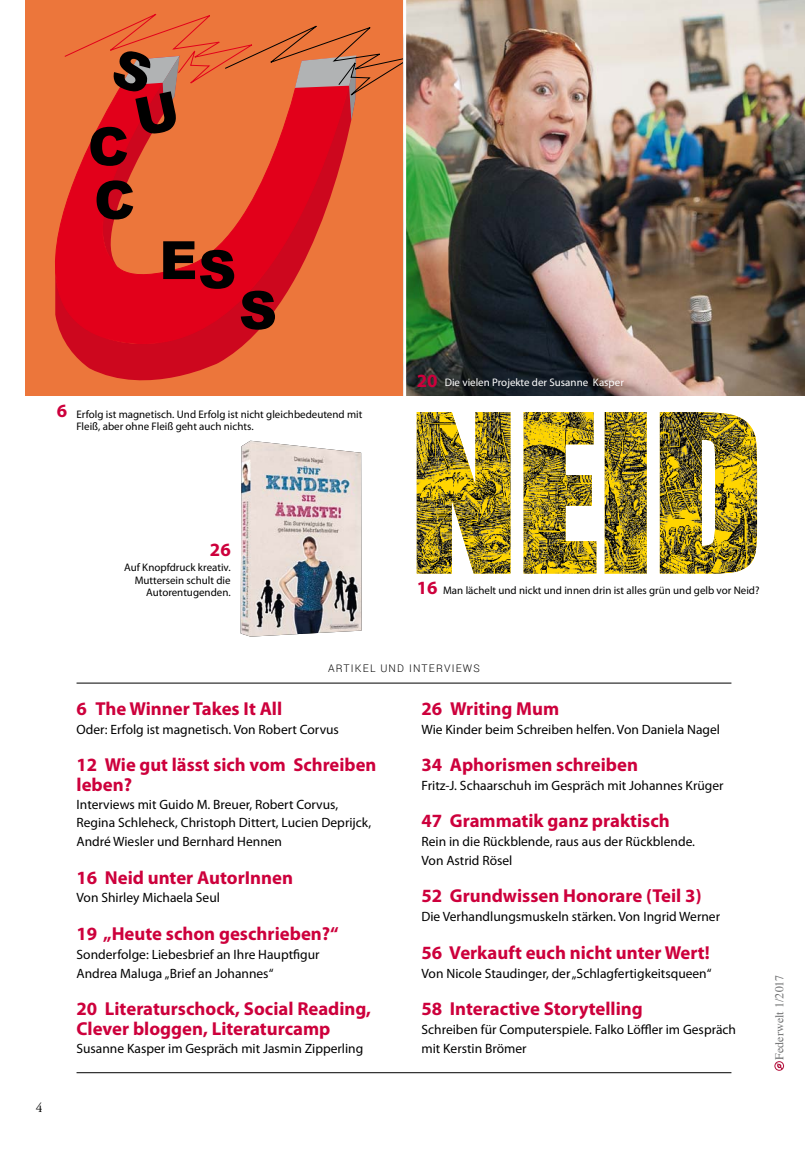
<style>
.page{position:relative;width:808px;height:1149px;background:#fff}
.page>*{position:absolute;margin:0;border:0;box-sizing:border-box;transform-origin:0 0}
.t1{font:900 52.65px "Arial";color:#000}
.t2{font:700 18.75px/19.5px "Myriad Pro";color:#cd003c}
.t3{font:13.5px/18.8px "Myriad Pro";color:#000}
.t4{font:13.5px "Adobe Garamond";color:#000}
.t5{font:12px "Times";color:#707172}
.t6{font:10.95px/12.8px "Myriad Pro";color:#000}
.t7{font:10.95px "Myriad Pro";color:#fff}
.t8{font:300 10.5px "Roboto";letter-spacing:.11em;color:#000}
.s1{font-weight:700;font-size:18.75px;color:#cd003c}
</style>
<div class="page">
<svg style="left:774px;top:1061px;width:10px;height:9px"></svg>
<div style="left:26px;top:0;width:378px;height:395px;background:#ec763b"></div>
<hr style="left:77px;top:1072px;width:654px;height:1px;background:#000">
<hr style="left:77px;top:682px;width:654px;height:1px;background:#000">
<svg style="left:50px;top:365px;width:306px;height:31px"></svg>
<svg style="left:25px;top:55px;width:277px;height:310px"></svg>
<img style="left:406px;top:0;width:399px;height:395px">
<img style="left:241px;top:440px;width:121px;height:196px">
<img style="left:417px;top:412px;width:340px;height:161px">
<hr style="left:403px;top:0;width:3px;height:425px;background:#fff">
<svg style="left:64px;top:11px;width:352px;height:255px"></svg>
<h1 class="t1" style="left:88px;top:108px;width:43px">C</h1>
<h1 class="t1" style="left:94px;top:162px;width:43px">C</h1>
<h1 class="t1" style="left:159px;top:226px;width:78px">ES</h1>
<h1 class="t1" style="left:239px;top:272px;width:40px">S</h1>
<p class="t6" style="left:76px;top:407px;width:287px;text-indent:-19px"><span class="s1">6</span> Erfolg ist magnetisch. Und Erfolg ist nicht gleichbedeutend mit<br>Fleiß, aber ohne Fleiß geht auch nichts.</p>
<p class="t7" style="left:417px;top:376px;width:209px"><span class="s1">20</span> Die vielen Projekte der Susanne Kasper</p>
<p class="t4" style="left:36px;top:1100px;width:8px">4</p>
<h2 class="t2" style="left:210px;top:539px;width:22px">26</h2>
<p class="t6" style="left:124px;top:560px;width:108px;text-align:right">Auf Knopfdruck kreativ.<br>Muttersein schult die<br>Autorentugenden.</p>
<p class="t6" style="left:417px;top:584px;width:344px"><span class="s1">16</span> Man lächelt und nickt und innen drin ist alles grün und gelb vor Neid?</p>
<p class="t8" style="left:328px;top:660px;width:153px">ARTIKEL UND I NTERVIEWS</p>
<h2 class="t2" style="left:77px;top:698px;width:207px">6 The Winner Takes It All</h2>
<p class="t3" style="left:77px;top:719px;width:264px">Oder: Erfolg ist magnetisch. Von Robert Corvus</p>
<h2 class="t2" style="left:77px;top:754px;width:301px">12 Wie gut lässt sich vom Schreiben leben?</h2>
<p class="t3" style="left:77px;top:794px;width:296px">Interviews mit Guido M. Breuer, Robert Corvus,<br>Regina Schleheck, Christoph Dittert, Lucien Deprijck,<br>André Wiesler und Bernhard Hennen</p>
<h2 class="t2" style="left:77px;top:866px;width:218px">16 Neid unter AutorInnen</h2>
<p class="t3" style="left:77px;top:888px;width:145px">Von Shirley Michaela Seul</p>
<h2 class="t2" style="left:77px;top:923px;width:264px">19 „Heute schon geschrieben?“</h2>
<p class="t3" style="left:77px;top:944px;width:245px">Sonderfolge: Liebesbrief an Ihre Hauptfigur<br>Andrea Maluga „Brief an Johannes“</p>
<h2 class="t2" style="left:77px;top:998px;width:296px">20 Literaturschock, Social Reading,<br>Clever bloggen, Literaturcamp</h2>
<p class="t3" style="left:77px;top:1038px;width:288px">Susanne Kasper im Gespräch mit Jasmin Zipperling</p>
<h2 class="t2" style="left:421px;top:698px;width:139px">26 Writing Mum</h2>
<p class="t3" style="left:421px;top:719px;width:300px">Wie Kinder beim Schreiben helfen. Von Daniela Nagel</p>
<h2 class="t2" style="left:421px;top:754px;width:218px">34 Aphorismen schreiben</h2>
<p class="t3" style="left:421px;top:775px;width:304px">Fritz-J. Schaarschuh im Gespräch mit Johannes Krüger</p>
<h2 class="t2" style="left:421px;top:810px;width:250px">47 Grammatik ganz praktisch</h2>
<p class="t3" style="left:421px;top:831px;width:275px">Rein in die Rückblende, raus aus der Rückblende.<br>Von Astrid Rösel</p>
<h2 class="t2" style="left:421px;top:885px;width:282px">52 Grundwissen Honorare (Teil 3)</h2>
<p class="t3" style="left:421px;top:906px;width:300px">Die Verhandlungsmuskeln stärken. Von Ingrid Werner</p>
<h2 class="t2" style="left:421px;top:941px;width:290px">56 Verkauft euch nicht unter Wert!</h2>
<p class="t3" style="left:421px;top:963px;width:292px">Von Nicole Staudinger, der „Schlagfertigkeitsqueen“</p>
<h2 class="t2" style="left:421px;top:998px;width:223px">58 Interactive Storytelling</h2>
<p class="t3" style="left:421px;top:1019px;width:316px">Schreiben für Computerspiele. Falko Löffler im Gespräch mit Kerstin Brömer</p>
<p class="t5" style="left:768px;top:1059px;width:86px;rotate:-90deg">Federwelt 1/2017</p>
</div>
